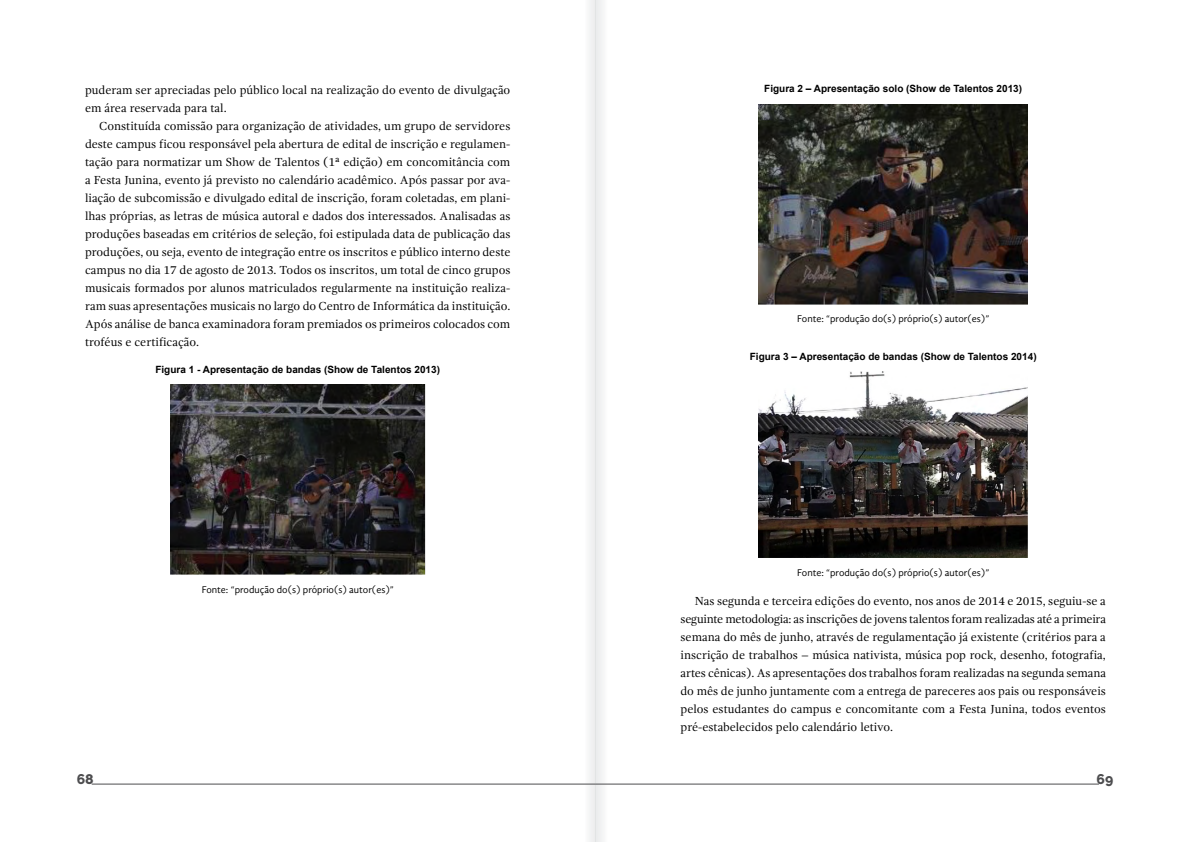
<style>
.page{position:relative;width:1191px;height:842px;background:#fff}
.page>*{position:absolute;margin:0;border:0;box-sizing:border-box;transform-origin:0 0}
.t1{font:800 14px "Raleway";color:#4d4d4f}
.t2{font:12px/18px "Gandhi Serif";color:#000;text-align:justify}
.t3{font:700 10px "Arial";color:#000}
.t4{font:10px "Gandhi Sans";color:#000}
</style>
<div class="page">
<div style="left:584px;top:0;width:11px;height:842px;background:#f4f5f5"></div>
<div style="left:595px;top:0;width:12px;height:842px;background:#f1f1f2"></div>
<hr style="left:92px;top:784px;width:503px;height:1px;background:#4d4d4f">
<hr style="left:596px;top:784px;width:502px;height:1px;background:#4d4d4f">
<img style="left:170px;top:385px;width:255px;height:190px">
<img style="left:758px;top:104px;width:270px;height:200px">
<img style="left:758px;top:371px;width:270px;height:187px">
<p class="t2" style="left:85px;top:81px;width:427px">puderam ser apreciadas pelo público local na realização do evento de divulgação em área reservada para tal.</p>
<p class="t2" style="left:85px;top:117px;width:427px;text-indent:14px">Constituída comissão para organização de atividades, um grupo de servidores deste campus ficou responsável pela abertura de edital de inscrição e regulamen&shy;tação para normatizar um Show de Talentos (1ª edição) em concomitância com a Festa Junina, evento já previsto no calendário acadêmico. Após passar por ava&shy;liação de subcomissão e divulgado edital de inscrição, foram coletadas, em plani&shy;lhas próprias, as letras de música autoral e dados dos interessados. Analisadas as produções baseadas em critérios de seleção, foi estipulada data de publicação das produções, ou seja, evento de integração entre os inscritos e público interno deste campus no dia 17 de agosto de 2013. Todos os inscritos, um total de cinco grupos musicais formados por alunos matriculados regularmente na instituição realiza&shy;ram suas apresentações musicais no largo do Centro de Informática da instituição.<br>Após análise de banca examinadora foram premiados os primeiros colocados com troféus e certificação.</p>
<p class="t3" style="left:155px;top:362px;width:286px">Figura 1 - Apresentação de bandas (Show de Talentos 2013)</p>
<p class="t4" style="left:202px;top:584px;width:194px">Fonte: “produção do(s) próprio(s) autor(es)”</p>
<p class="t3" style="left:764px;top:82px;width:259px">Figura 2 – Apresentação solo (Show de Talentos 2013)</p>
<p class="t4" style="left:797px;top:313px;width:194px">Fonte: “produção do(s) próprio(s) autor(es)”</p>
<p class="t3" style="left:750px;top:350px;width:288px">Figura 3 – Apresentação de bandas (Show de Talentos 2014)</p>
<p class="t4" style="left:797px;top:567px;width:194px">Fonte: “produção do(s) próprio(s) autor(es)”</p>
<p class="t2" style="left:680px;top:592px;width:427px;text-indent:14px">Nas segunda e terceira edições do evento, nos anos de 2014 e 2015, seguiu-se a seguinte metodologia: as inscrições de jovens talentos foram realizadas até a primeira semana do mês de junho, através de regulamentação já existente (critérios para a inscrição de trabalhos – música nativista, música pop rock, desenho, fotografia, artes cênicas). As apresentações dos trabalhos foram realizadas na segunda semana do mês de junho juntamente com a entrega de pareceres aos pais ou responsáveis pelos estudantes do campus e concomitante com a Festa Junina, todos eventos pré-estabelecidos pelo calendário letivo.</p>
<p class="t1" style="left:77px;top:771px;width:19px">68</p>
<p class="t1" style="left:1096px;top:771px;width:18px">69</p>
</div>
